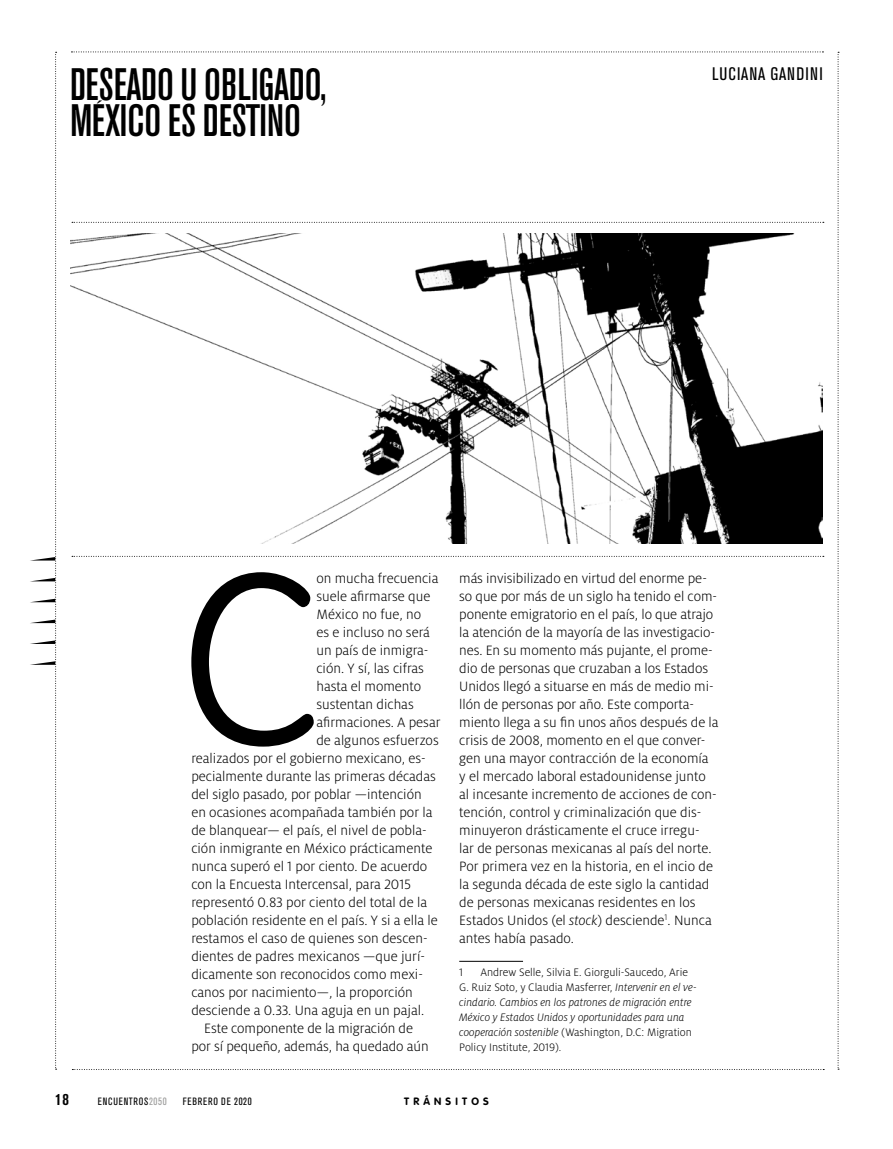
<style>
.page{position:relative;width:893px;height:1149px;background:#fff}
.page>*{position:absolute;margin:0;border:0;box-sizing:border-box;transform-origin:0 0}
.t1{font:100 240.6px "VAG Rounded";color:#000;scale:.94 1}
.t2{font:500 condensed 45px/36px "Akzidenz Grotesk BE";color:#000}
.t3{font:300 condensed 27.45px "Akzidenz Grotesk BE";color:#000;scale:1.1 1}
.t4{font:condensed 18px "Akzidenz Grotesk BE";letter-spacing:.05em;color:#000}
.t5{font:700 condensed 16.5px "Akzidenz Grotesk BE";color:#000}
.t6{font:300 15px/18px "Milo OT";color:#000}
.t7{font:italic 300 12px/15px "Milo OT";color:#000}
.t8{font:300 12px "Milo OT";color:#000}
.t9{font:condensed 10.5px "Akzidenz Grotesk BE";letter-spacing:.07em;color:#000}
.t10{font:700 10.5px "VAG Rounded";letter-spacing:.4em;color:#000}
.s1{font-style:italic}
.s2{font-style:normal}
.s3{color:#9d9d9c}
</style>
<div class="page">
<svg style="left:838px;top:52px;width:1px;height:1017px"></svg>
<svg style="left:71px;top:52px;width:752px;height:1px"></svg>
<svg style="left:72px;top:222px;width:752px;height:1px"></svg>
<svg style="left:72px;top:556px;width:752px;height:1px"></svg>
<svg style="left:30px;top:52px;width:27px;height:1017px"></svg>
<hr style="left:459px;top:960px;width:64px;height:1px;background:#000">
<img style="left:70px;top:233px;width:753px;height:310px">
<h2 class="t2" style="left:70px;top:67px;width:258px">DESEADO U OBLIGADO,<br>MEXICO ES DESTINO</h2>
<h3 class="t3" style="left:96px;top:95px;width:8px">´</h3>
<p class="t4" style="left:712px;top:64px;width:112px">LUCIANA GANDINI</p>
<h1 class="t1" style="left:182px;top:523px;width:144px">C</h1>
<p class="t6" style="left:316px;top:569px;width:124px">on mucha frecuencia</p>
<p class="t6" style="left:316px;top:587px;width:115px">suele afirmarse que</p>
<p class="t6" style="left:316px;top:605px;width:106px">México no fue, no</p>
<p class="t6" style="left:316px;top:623px;width:115px">es e incluso no será</p>
<p class="t6" style="left:316px;top:641px;width:114px">un país de inmigra-</p>
<p class="t6" style="left:316px;top:659px;width:109px">ción. Y sí, las cifras</p>
<p class="t6" style="left:316px;top:677px;width:106px">hasta el momento</p>
<p class="t6" style="left:316px;top:695px;width:99px">sustentan dichas</p>
<p class="t6" style="left:316px;top:713px;width:126px">afirmaciones. A pesar</p>
<p class="t6" style="left:316px;top:731px;width:124px">de algunos esfuerzos</p>
<p class="t6" style="left:191px;top:749px;width:236px">realizados por el gobierno mexicano, es-</p>
<p class="t6" style="left:191px;top:767px;width:246px">pecialmente durante las primeras décadas</p>
<p class="t6" style="left:191px;top:785px;width:232px">del siglo pasado, por poblar —intención</p>
<p class="t6" style="left:191px;top:803px;width:243px">en ocasiones acompañada también por la</p>
<p class="t6" style="left:191px;top:821px;width:237px">de blanquear— el país, el nivel de pobla-</p>
<p class="t6" style="left:191px;top:839px;width:243px">ción inmigrante en México prácticamente</p>
<p class="t6" style="left:191px;top:857px;width:238px">nunca superó el 1 por ciento. De acuerdo</p>
<p class="t6" style="left:191px;top:875px;width:221px">con la Encuesta Intercensal, para 2015</p>
<p class="t6" style="left:191px;top:893px;width:237px">representó 0.83 por ciento del total de la</p>
<p class="t6" style="left:191px;top:911px;width:248px">población residente en el país. Y si a ella le</p>
<p class="t6" style="left:191px;top:929px;width:238px">restamos el caso de quienes son descen-</p>
<p class="t6" style="left:191px;top:947px;width:235px">dientes de padres mexicanos —que jurí-</p>
<p class="t6" style="left:191px;top:965px;width:233px">dicamente son reconocidos como mexi-</p>
<p class="t6" style="left:191px;top:983px;width:223px">canos por nacimiento—, la proporción</p>
<p class="t6" style="left:191px;top:1001px;width:234px">desciende a 0.33. Una aguja en un pajal.</p>
<p class="t6" style="left:204px;top:1019px;width:210px">Este componente de la migración de</p>
<p class="t6" style="left:191px;top:1037px;width:239px">por sí pequeño, además, ha quedado aún</p>
<p class="t6" style="left:459px;top:569px;width:261px">más invisibilizado en virtud del enorme pe&shy;so que por más de un siglo ha tenido el com&shy;ponente emigratorio en el país, lo que atrajo la atención de la mayoría de las investigacio&shy;nes. En su momento más pujante, el prome&shy;dio de personas que cruzaban a los Estados Unidos llegó a situarse en más de medio mi&shy;llón de personas por año. Este comporta&shy;miento llega a su fin unos años después de la crisis de 2008, momento en el que conver&shy;gen una mayor contracción de la economía y el mercado laboral estadounidense junto al incesante incremento de acciones de con&shy;tención, control y criminalización que dis&shy;minuyeron drásticamente el cruce irregu-<br>lar de personas mexicanas al país del norte.<br>Por primera vez en la historia, en el incio de la segunda década de este siglo la cantidad de personas mexicanas residentes en los Estados Unidos (el <span class="s1">stock</span>) desciende<sup>1</sup>. Nunca antes había pasado.</p>
<p class="t8" style="left:459px;top:965px;width:5px">1</p>
<p class="t7" style="left:459px;top:964px;width:239px;text-indent:21px"><span class="s2">Andrew Selle, Silvia E. Giorguli-Saucedo, Arie G. Ruiz Soto, y Claudia Masferrer,</span> Intervenir en el ve&shy;cindario. Cambios en los patrones de migración entre México y Estados Unidos y oportunidades para una cooperación sostenible <span class="s2">(Washington, D.C: Migration Policy Institute, 2019).</span></p>
<p class="t5" style="left:55px;top:1089px;width:15px">18</p>
<p class="t9" style="left:98px;top:1095px;width:71px">ENCUENTROS<span class="s3">2050</span></p>
<p class="t9" style="left:183px;top:1095px;width:70px">FEBRERO DE 2020</p>
<p class="t10" style="left:404px;top:1095px;width:86px">TRÁNSITOS</p>
</div>
